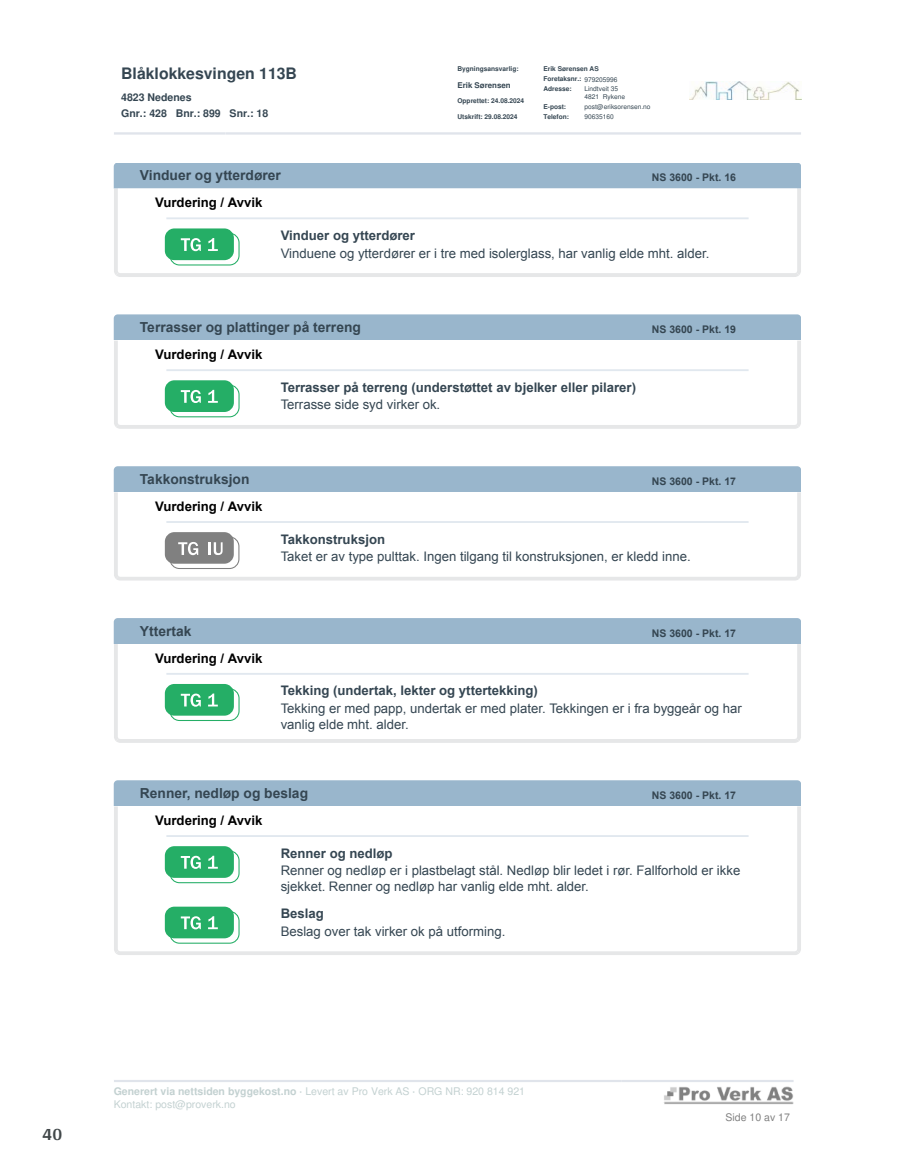
<style>
.page{position:relative;width:915px;height:1172px;background:#fff}
.page>*{position:absolute;margin:0;border:0;box-sizing:border-box;transform-origin:0 0}
.t1{font:700 18px "Arya";color:#414749}
.t2{font:700 15.75px "Helvetica";color:#354652}
.t3{font:700 13.8px "Arial";color:#354652}
.t4{font:13.2px/15.8px "Arial";color:#354652}
.t5{font:700 13.2px "Arial";color:#354652}
.t6{font:700 13.2px "Arial";color:#000}
.t7{font:10.5px/12.6px "Helvetica";color:#c3d1d1}
.t8{font:700 10.5px "Arial";color:#354652}
.t9{font:700 10.5px/16.4px "Helvetica";color:#354652}
.t10{font:10.5px "Helvetica";color:#808080}
.t11{font:700 7.95px "Helvetica";color:#354652}
.t12{font:700 6.6px/9.8px "Helvetica";color:#354652}
.t13{font:6.6px/7.9px "Helvetica";color:#354652}
.s1{font-weight:400}
.s2{font-weight:700}
</style>
<div class="page">
<hr style="left:114px;top:132px;width:687px;height:3px;background:#e8ebf0">
<img style="left:689px;top:81px;width:112px;height:18px">
<svg style="left:114px;top:163px;width:687px;height:114px"></svg>
<svg style="left:114px;top:314px;width:687px;height:115px"></svg>
<svg style="left:114px;top:466px;width:687px;height:115px"></svg>
<svg style="left:114px;top:618px;width:687px;height:125px"></svg>
<svg style="left:114px;top:780px;width:687px;height:175px"></svg>
<svg style="left:114px;top:1080px;width:679px;height:2px"></svg>
<img style="left:664px;top:1086px;width:129px;height:19px">
<p class="t2" style="left:121px;top:67px;width:177px">Blåklokkesvingen 113B</p>
<p class="t9" style="left:121px;top:90px;width:148px">4823 Nedenes<br>Gnr.: 428 Bnr.: 899 Snr.: 18</p>
<p class="t12" style="left:457px;top:64px;width:63px">Bygningsansvarlig:</p>
<p class="t11" style="left:457px;top:81px;width:55px">Erik Sørensen</p>
<p class="t12" style="left:457px;top:97px;width:68px">Opprettet: 24.08.2024</p>
<p class="t12" style="left:457px;top:112px;width:62px">Utskrift: 29.08.2024</p>
<p class="t12" style="left:543px;top:64px;width:76px">Erik Sørensen AS<br>Foretaksnr.: <span class="s1">979205996</span></p>
<p class="t12" style="left:543px;top:85px;width:30px">Adresse:</p>
<p class="t13" style="left:584px;top:86px;width:42px">Lindtveit 35<br>4821 Rykene</p>
<p class="t12" style="left:543px;top:102px;width:24px">E-post:</p>
<p class="t13" style="left:584px;top:103px;width:67px">post@eriksorensen.no</p>
<p class="t12" style="left:543px;top:112px;width:27px">Telefon:</p>
<p class="t13" style="left:584px;top:113px;width:31px">90635160</p>
<p class="t3" style="left:140px;top:166px;width:142px">Vinduer og ytterdører</p>
<p class="t8" style="left:651px;top:170px;width:86px">NS 3600 - Pkt. 16</p>
<p class="t6" style="left:155px;top:193px;width:109px">Vurdering / Avvik</p>
<p class="t5" style="left:280px;top:226px;width:136px">Vinduer og ytterdører</p>
<p class="t4" style="left:280px;top:245px;width:430px">Vinduene og ytterdører er i tre med isolerglass, har vanlig elde mht. alder.</p>
<p class="t3" style="left:140px;top:317px;width:222px">Terrasser og plattinger på terreng</p>
<p class="t8" style="left:651px;top:322px;width:86px">NS 3600 - Pkt. 19</p>
<p class="t6" style="left:155px;top:345px;width:109px">Vurdering / Avvik</p>
<p class="t5" style="left:280px;top:378px;width:357px">Terrasser på terreng (understøttet av bjelker eller pilarer)</p>
<p class="t4" style="left:280px;top:397px;width:161px">Terrasse side syd virker ok.</p>
<p class="t3" style="left:140px;top:469px;width:111px">Takkonstruksjon</p>
<p class="t8" style="left:651px;top:474px;width:86px">NS 3600 - Pkt. 17</p>
<p class="t6" style="left:155px;top:497px;width:109px">Vurdering / Avvik</p>
<p class="t5" style="left:280px;top:530px;width:106px">Takkonstruksjon</p>
<p class="t4" style="left:280px;top:549px;width:411px">Taket er av type pulttak. Ingen tilgang til konstruksjonen, er kledd inne.</p>
<p class="t3" style="left:140px;top:621px;width:53px">Yttertak</p>
<p class="t8" style="left:651px;top:626px;width:86px">NS 3600 - Pkt. 17</p>
<p class="t6" style="left:155px;top:649px;width:109px">Vurdering / Avvik</p>
<p class="t5" style="left:280px;top:682px;width:259px">Tekking (undertak, lekter og yttertekking)</p>
<p class="t4" style="left:280px;top:700px;width:462px">Tekking er med papp, undertak er med plater. Tekkingen er i fra byggeår og har vanlig elde mht. alder.</p>
<p class="t3" style="left:140px;top:783px;width:170px">Renner, nedløp og beslag</p>
<p class="t8" style="left:651px;top:788px;width:86px">NS 3600 - Pkt. 17</p>
<p class="t6" style="left:155px;top:811px;width:109px">Vurdering / Avvik</p>
<p class="t5" style="left:280px;top:844px;width:113px">Renner og nedløp</p>
<p class="t4" style="left:280px;top:863px;width:461px">Renner og nedløp er i plastbelagt stål. Nedløp blir ledet i rør. Fallforhold er ikke sjekket. Renner og nedløp har vanlig elde mht. alder.</p>
<p class="t5" style="left:280px;top:904px;width:45px">Beslag</p>
<p class="t4" style="left:280px;top:923px;width:226px">Beslag over tak virker ok på utforming.</p>
<h1 class="t1" style="left:43px;top:1123px;width:21px">40</h1>
<p class="t7" style="left:114px;top:1086px;width:413px"><span class="s2">Generert via nettsiden byggekost.no ·</span> Levert av Pro Verk AS <span class="s2">·</span> ORG NR: 920 814 921<br>Kontakt: post@proverk.no</p>
<p class="t10" style="left:725px;top:1113px;width:66px">Side 10 av 17</p>
</div>
